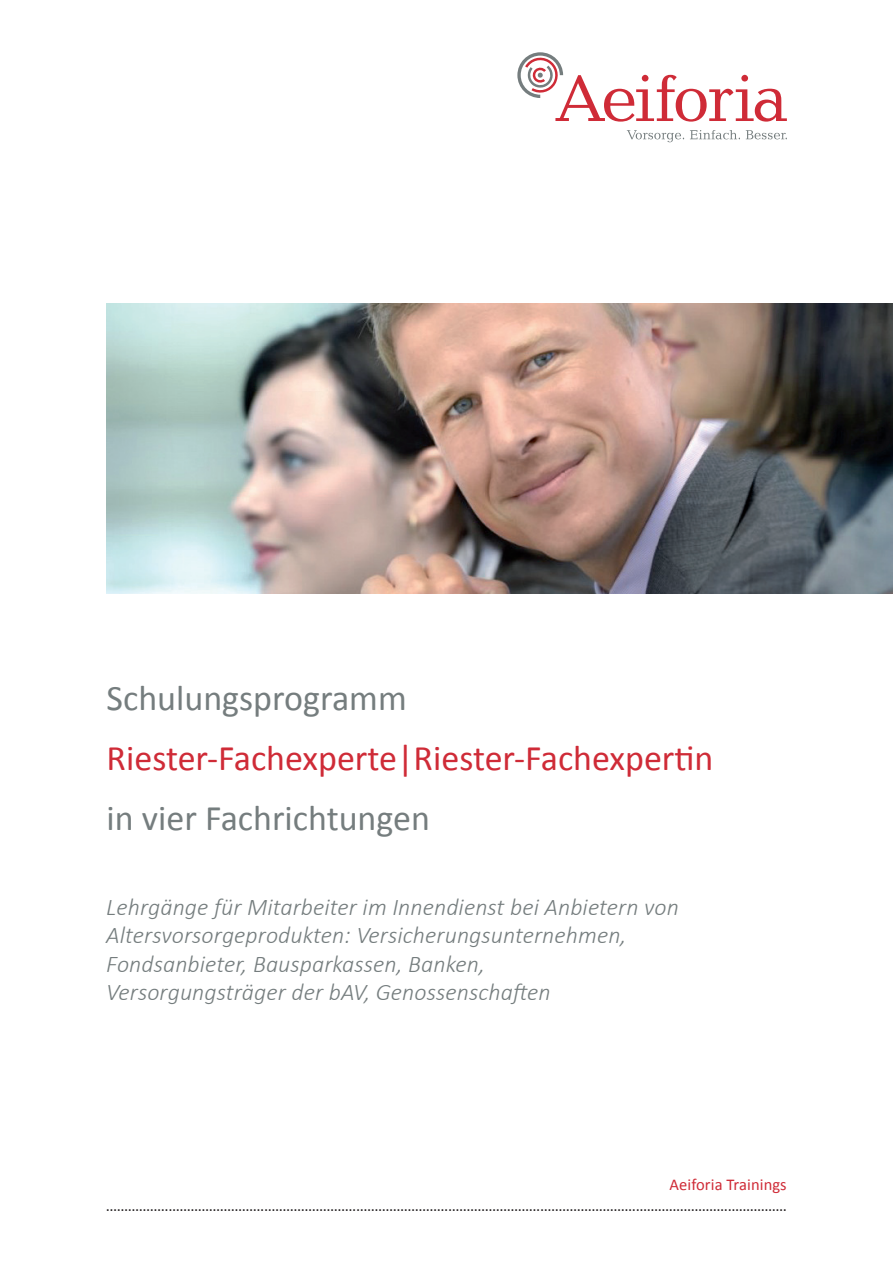
<style>
.page{position:relative;width:893px;height:1263px;background:#fff}
.page>*{position:absolute;margin:0;border:0;box-sizing:border-box;transform-origin:0 0}
.t1{font:36px "Calibri";color:#cf2b37}
.t2{font:36px "Calibri";color:#757d7e}
.t3{font:italic 300 24px "Calibri";letter-spacing:.005em;color:#757d7e}
.t4{font:16.5px "Calibri";color:#231f20}
.t5{font:16.5px "Calibri";letter-spacing:.005em;color:#cf2b37}
</style>
<div class="page">
<img style="left:106px;top:304px;width:787px;height:289px">
<svg style="left:627px;top:130px;width:57px;height:12px"></svg>
<svg style="left:690px;top:130px;width:50px;height:9px"></svg>
<svg style="left:746px;top:130px;width:41px;height:9px"></svg>
<svg style="left:517px;top:52px;width:270px;height:70px"></svg>
<p class="t2" style="left:107px;top:675px;width:302px">Schulungsprogramm</p>
<p class="t1" style="left:107px;top:735px;width:608px">Riester-Fachexperte|Riester-Fachexpertin</p>
<p class="t2" style="left:107px;top:795px;width:325px">in vier Fachrichtungen</p>
<p class="t3" style="left:106px;top:892px;width:574px">Lehrgänge für Mitarbeiter im Innendienst bei Anbietern von</p>
<p class="t3" style="left:106px;top:920px;width:522px">Altersvorsorgeprodukten: Versicherungsunternehmen,</p>
<p class="t3" style="left:106px;top:949px;width:380px">Fondsanbieter, Bausparkassen, Banken,</p>
<p class="t3" style="left:106px;top:977px;width:446px">Versorgungsträger der bAV, Genossenschaften</p>
<p class="t5" style="left:669px;top:1174px;width:119px">Aeiforia Trainings</p>
<p class="t4" style="left:106px;top:1195px;width:683px">.........................................................................................................................................................................................</p>
</div>
